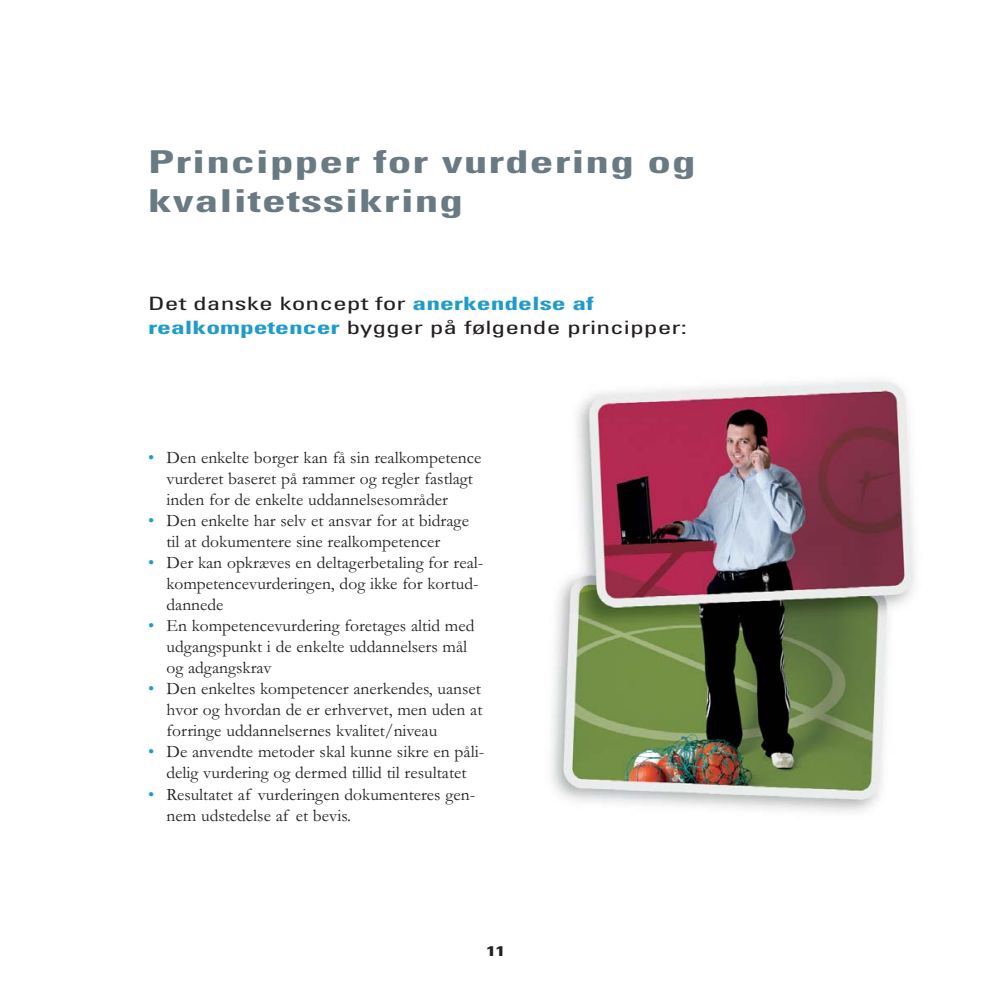
<style>
.page{position:relative;width:993px;height:993px;background:#fff}
.page>*{position:absolute;margin:0;border:0;box-sizing:border-box;transform-origin:0 0}
.t1{font:700 condensed 31.5px/38.5px "Univers";letter-spacing:.02em;color:#6a7a83;scale:1.5 1}
.t2{font:condensed 18.38px/24.5px "Univers";color:#231f20;scale:1.5 1}
.t3{font:17.5px/21px "Garamond";color:#231f20}
.t4{font:700 condensed 14px "Univers";color:#231f20;scale:1.5 1}
.s1{font-weight:700;color:#1f9cc8}
.s2{color:#1f9cc8}
</style>
<div class="page">
<img style="left:551px;top:381px;width:364px;height:431px">
<h1 class="t1" style="left:148px;top:146px;width:366px">Principper for vurdering og kvalitetssikring</h1>
<p class="t2" style="left:148px;top:292px;width:360px">Det danske koncept for <span class="s1">anerkendelse af realkompetencer</span> bygger på følgende principper:</p>
<p class="t3" style="left:166px;top:449px;width:316px;text-indent:-18px"><span class="s2">•</span> Den enkelte borger kan få sin realkompetence vurderet baseret på rammer og regler fastlagt inden for de enkelte uddannelsesområder</p>
<p class="t3" style="left:148px;top:512px;width:322px;text-align:center"><span class="s2">•</span> Den enkelte har selv et ansvar for at bidrage til at dokumentere sine realkompetencer</p>
<p class="t3" style="left:166px;top:554px;width:318px;text-indent:-18px"><span class="s2">•</span> Der kan opkræves en deltagerbetaling for real&shy;kompetencevurderingen, dog ikke for kortud&shy;dannede</p>
<p class="t3" style="left:166px;top:617px;width:309px;text-indent:-18px"><span class="s2">•</span> En kompetencevurdering foretages altid med udgangspunkt i de enkelte uddannelsers mål og adgangskrav</p>
<p class="t3" style="left:166px;top:680px;width:317px;text-align:justify;text-indent:-18px"><span class="s2">•</span> Den enkeltes kompetencer anerkendes, uanset hvor og hvordan de er erhvervet, men uden at forringe uddannelsernes kvalitet/niveau</p>
<p class="t3" style="left:148px;top:743px;width:337px;text-align:center"><span class="s2">•</span> De anvendte metoder skal kunne sikre en påli&shy;delig vurdering og dermed tillid til resultatet</p>
<p class="t3" style="left:166px;top:785px;width:310px;text-indent:-18px"><span class="s2">•</span> Resultatet af vurderingen dokumenteres gen&shy;nem udstedelse af et bevis.</p>
<p class="t4" style="left:486px;top:945px;width:14px">11</p>
</div>
